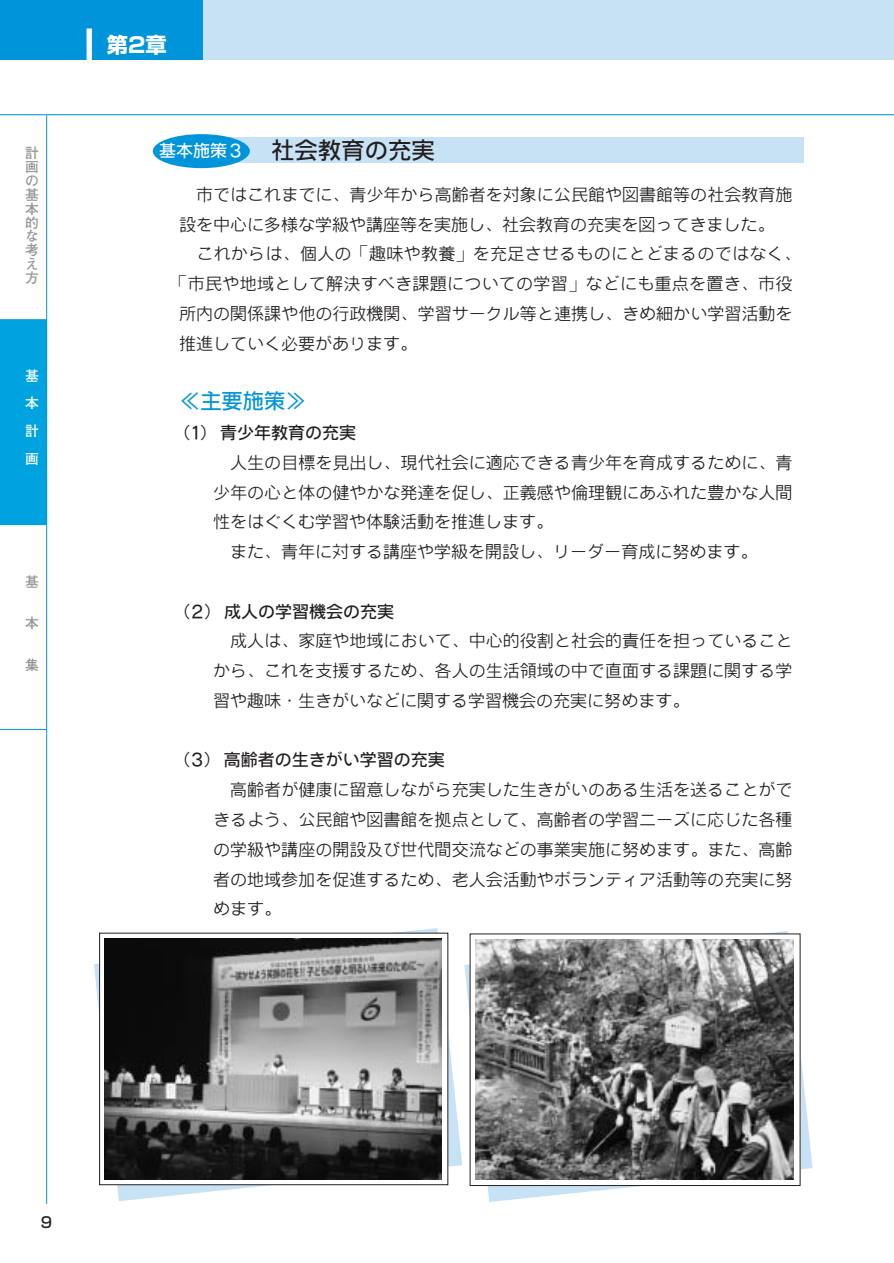
<style>
.page{position:relative;width:894px;height:1263px;background:#fff}
.page>*{position:absolute;margin:0;border:0;box-sizing:border-box;transform-origin:0 0}
.t1{font:23.4px "NIS S4";color:#231f20}
.t2{font:21.3px "NIS S4";color:#0095da}
.t3{font:700 21.3px "Shin Go";color:#fff}
.t4{font:16.95px "NIS S1";color:#231f20}
.t5{font:16.95px "NIS S4";color:#231f20}
.t6{font:500 14.85px "Shin Go";color:#231f20}
.t7{font:700 13.8px/13.8px "Futo Go B101";color:#939598;text-align:justify}
.t8{font:700 13.8px/27.6px "Futo Go B101";color:#fff;text-align:justify}
.s1{font-size:16.95px;color:#fff}
</style>
<div class="page">
<hr style="left:0;top:524px;width:47px;height:1px;background:#0095da">
<hr style="left:0;top:729px;width:47px;height:1px;background:#0095da">
<hr style="left:893px;top:0;width:1px;height:60px;background:#c7e1f5">
<div style="left:196px;top:0;width:697px;height:60px;background:#c7e1f5"></div>
<div style="left:0;top:0;width:203px;height:60px;background:#0095da"></div>
<div style="left:0;top:320px;width:47px;height:204px;background:#00a3df"></div>
<hr style="left:0;top:114px;width:893px;height:1px;background:#0095da">
<hr style="left:46px;top:115px;width:1px;height:1089px;background:#0095da">
<hr style="left:0;top:319px;width:47px;height:1px;background:#0095da">
<div style="left:87px;top:28px;width:5px;height:40px;background:#fff"></div>
<div style="left:175px;top:137px;width:629px;height:26px;background:#c7e1f5"></div>
<div style="left:153px;top:134px;width:97px;height:34px;background:#0095da;border-radius:50%"></div>
<svg style="left:94px;top:928px;width:368px;height:273px"></svg>
<div style="left:100px;top:933px;width:348px;height:252px;background:#fff"></div>
<div style="left:99px;top:933px;width:349px;height:252px;border:1px solid #231f20"></div>
<img style="left:105px;top:938px;width:337px;height:242px">
<svg style="left:464px;top:931px;width:349px;height:271px"></svg>
<div style="left:470px;top:934px;width:330px;height:252px;background:#fff"></div>
<img style="left:476px;top:939px;width:317px;height:241px">
<p class="t7" style="left:25px;top:148px;width:15px">計画の基本的な考え方</p>
<p class="t8" style="left:25px;top:363px;width:15px">基本計画</p>
<p class="t7" style="left:25px;top:576px;width:15px">基</p>
<p class="t7" style="left:25px;top:618px;width:15px">本</p>
<p class="t7" style="left:25px;top:659px;width:15px">集</p>
<p class="t3" style="left:107px;top:37px;width:61px">第2章</p>
<p class="t1" style="left:159px;top:141px;width:277px"><span class="s1">基本施策３</span> 社会教育の充実</p>
<p class="t4" style="left:196px;top:188px;width:598px">市ではこれまでに、青少年から高齢者を対象に公民館や図書館等の社会教育施</p>
<p class="t4" style="left:179px;top:218px;width:597px">設を中心に多様な学級や講座等を実施し、社会教育の充実を図ってきました。</p>
<p class="t4" style="left:196px;top:248px;width:606px">これからは、個人の「趣味や教養」を充足させるものにとどまるのではなく、</p>
<p class="t4" style="left:171px;top:278px;width:623px">「市民や地域として解決すべき課題についての学習」などにも重点を置き、市役</p>
<p class="t4" style="left:179px;top:307px;width:615px">所内の関係課や他の行政機関、学習サークル等と連携し、きめ細かい学習活動を</p>
<p class="t4" style="left:179px;top:337px;width:240px">推進していく必要があります。</p>
<p class="t2" style="left:179px;top:393px;width:129px">≪主要施策≫</p>
<p class="t5" style="left:179px;top:426px;width:178px">(1) 青少年教育の充実</p>
<p class="t4" style="left:230px;top:456px;width:564px">人生の目標を見出し、現代社会に適応できる青少年を育成するために、青</p>
<p class="t4" style="left:213px;top:486px;width:581px">少年の心と体の健やかな発達を促し、正義感や倫理観にあふれた豊かな人間</p>
<p class="t4" style="left:213px;top:516px;width:342px">性をはぐくむ学習や体験活動を推進します。</p>
<p class="t4" style="left:230px;top:545px;width:529px">また、青年に対する講座や学級を開設し、リーダー育成に努めます。</p>
<p class="t5" style="left:179px;top:605px;width:217px">(2) 成人の学習機会の充実</p>
<p class="t4" style="left:230px;top:635px;width:564px">成人は、家庭や地域において、中心的役割と社会的責任を担っていること</p>
<p class="t4" style="left:213px;top:664px;width:581px">から、これを支援するため、各人の生活領域の中で直面する課題に関する学</p>
<p class="t4" style="left:213px;top:694px;width:478px">習や趣味・生きがいなどに関する学習機会の充実に努めます。</p>
<p class="t5" style="left:179px;top:754px;width:267px">(3) 高齢者の生きがい学習の充実</p>
<p class="t4" style="left:230px;top:784px;width:564px">高齢者が健康に留意しながら充実した生きがいのある生活を送ることがで</p>
<p class="t4" style="left:213px;top:813px;width:581px">きるよう、公民館や図書館を拠点として、高齢者の学習ニーズに応じた各種</p>
<p class="t4" style="left:213px;top:843px;width:581px">の学級や講座の開設及び世代間交流などの事業実施に努めます。また、高齢</p>
<p class="t4" style="left:213px;top:873px;width:581px">者の地域参加を促進するため、老人会活動やボランティア活動等の充実に努</p>
<p class="t4" style="left:213px;top:903px;width:70px">めます。</p>
<p class="t6" style="left:41px;top:1217px;width:13px">9</p>
</div>
